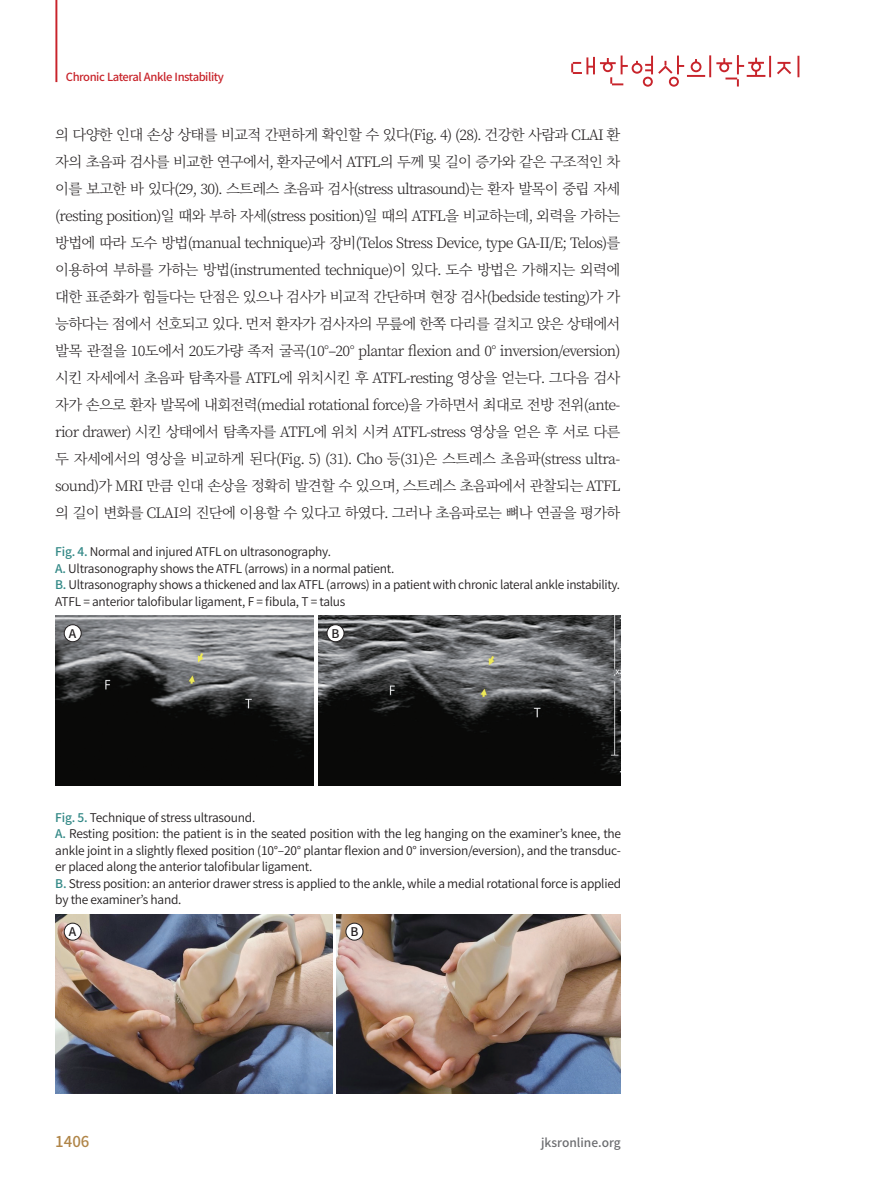
<style>
.page{position:relative;width:893px;height:1191px;background:#fff}
.page>*{position:absolute;margin:0;border:0;box-sizing:border-box;transform-origin:0 0}
.t1{font:500 15px "Noto Sans CJ Kkr";color:#b08548}
.t2{font:300 14.4px/27px "Noto Serif CJ Kkr";letter-spacing:-.05em;color:#231f20;text-align:justify}
.t3{font:600 12px/16.5px "Noto Sans CJ Kkr";letter-spacing:-.02em;color:#231f20}
.t4{font:500 12px "Noto Sans CJ Kkr";color:#6c6d70}
.t5{font:500 12px "Noto Sans CJ Kkr";color:#231f20}
.t6{font:500 11.25px "Noto Sans CJ Kkr";letter-spacing:-.04em;color:#c8242b}
.s1{font-weight:500;color:#328886}
</style>
<div class="page">
<hr style="left:55px;top:0;width:2px;height:82px;background:#c8242b">
<svg style="left:571px;top:55px;width:228px;height:32px"></svg>
<img style="left:55px;top:914px;width:277px;height:179px">
<img style="left:336px;top:914px;width:285px;height:179px">
<img style="left:55px;top:616px;width:259px;height:169px">
<img style="left:318px;top:616px;width:303px;height:169px">
<div style="left:64px;top:625px;width:17px;height:17px;background:#fff;border-radius:50%"></div>
<div style="left:64px;top:624px;width:17px;height:18px;border:1px solid #231f20;border-radius:50%"></div>
<div style="left:327px;top:625px;width:17px;height:17px;background:#fff;border-radius:50%"></div>
<div style="left:327px;top:624px;width:17px;height:18px;border:1px solid #231f20;border-radius:50%"></div>
<div style="left:64px;top:923px;width:17px;height:17px;background:#fff;border-radius:50%"></div>
<div style="left:64px;top:923px;width:17px;height:17px;border:1px solid #231f20;border-radius:50%"></div>
<div style="left:346px;top:923px;width:17px;height:17px;background:#fff;border-radius:50%"></div>
<div style="left:346px;top:923px;width:17px;height:17px;border:1px solid #231f20;border-radius:50%"></div>
<p class="t6" style="left:66px;top:70px;width:159px">Chronic Lateral Ankle Instability</p>
<p class="t2" style="left:55px;top:122px;width:567px">의 다양한 인대 손상 상태를 비교적 간편하게 확인할 수 있다(Fig. 4) (28). 건강한 사람과 CLAI 환 자의 초음파 검사를 비교한 연구에서, 환자군에서 ATFL의 두께 및 길이 증가와 같은 구조적인 차 이를 보고한 바 있다(29, 30). 스트레스 초음파 검사(stress ultrasound)는 환자 발목이 중립 자세 (resting position)일 때와 부하 자세(stress position)일 때의 ATFL을 비교하는데, 외력을 가하는 방법에 따라 도수 방법(manual technique)과 장비(Telos Stress Device, type GA-II/E; Telos)를 이용하여 부하를 가하는 방법(instrumented technique)이 있다. 도수 방법은 가해지는 외력에 대한 표준화가 힘들다는 단점은 있으나 검사가 비교적 간단하며 현장 검사(bedside testing)가 가 능하다는 점에서 선호되고 있다. 먼저 환자가 검사자의 무릎에 한쪽 다리를 걸치고 앉은 상태에서 발목 관절을 10도에서 20도가량 족저 굴곡(10°–20° plantar flexion and 0° inversion/eversion) 시킨 자세에서 초음파 탐촉자를 ATFL에 위치시킨 후 ATFL-resting 영상을 얻는다. 그다음 검사 자가 손으로 환자 발목에 내회전력(medial rotational force)을 가하면서 최대로 전방 전위(ante&shy;rior drawer) 시킨 상태에서 탐촉자를 ATFL에 위치 시켜 ATFL-stress 영상을 얻은 후 서로 다른 두 자세에서의 영상을 비교하게 된다(Fig. 5) (31). Cho 등(31)은 스트레스 초음파(stress ultra&shy;sound)가 MRI 만큼 인대 손상을 정확히 발견할 수 있으며, 스트레스 초음파에서 관찰되는 ATFL 의 길이 변화를 CLAI의 진단에 이용할 수 있다고 하였다. 그러나 초음파로는 뼈나 연골을 평가하</p>
<p class="t3" style="left:55px;top:544px;width:566px"><span class="s1">Fig. 4.</span> Normal and injured ATFL on ultrasonography.<br><span class="s1">A.</span> Ultrasonography shows the ATFL (arrows) in a normal patient.<br><span class="s1">B.</span> Ultrasonography shows a thickened and lax ATFL (arrows) in a patient with chronic lateral ankle instability.<br>ATFL = anterior talofibular ligament, F = fibula, T = talus</p>
<p class="t5" style="left:69px;top:626px;width:9px">A</p>
<p class="t5" style="left:331px;top:626px;width:10px">B</p>
<p class="t3" style="left:55px;top:809px;width:567px"><span class="s1">Fig. 5.</span> Technique of stress ultrasound.<br><span class="s1">A.</span> Resting position: the patient is in the seated position with the leg hanging on the examiner’s knee, the ankle joint in a slightly flexed position (10°–20° plantar flexion and 0° inversion/eversion), and the transduc&shy;er placed along the anterior talofibular ligament.<br><span class="s1">B.</span> Stress position: an anterior drawer stress is applied to the ankle, while a medial rotational force is applied by the examiner’s hand.</p>
<p class="t5" style="left:69px;top:925px;width:9px">A</p>
<p class="t5" style="left:350px;top:925px;width:10px">B</p>
<p class="t1" style="left:55px;top:1132px;width:36px">1406</p>
<p class="t4" style="left:541px;top:1135px;width:81px">jksronline.org</p>
</div>
